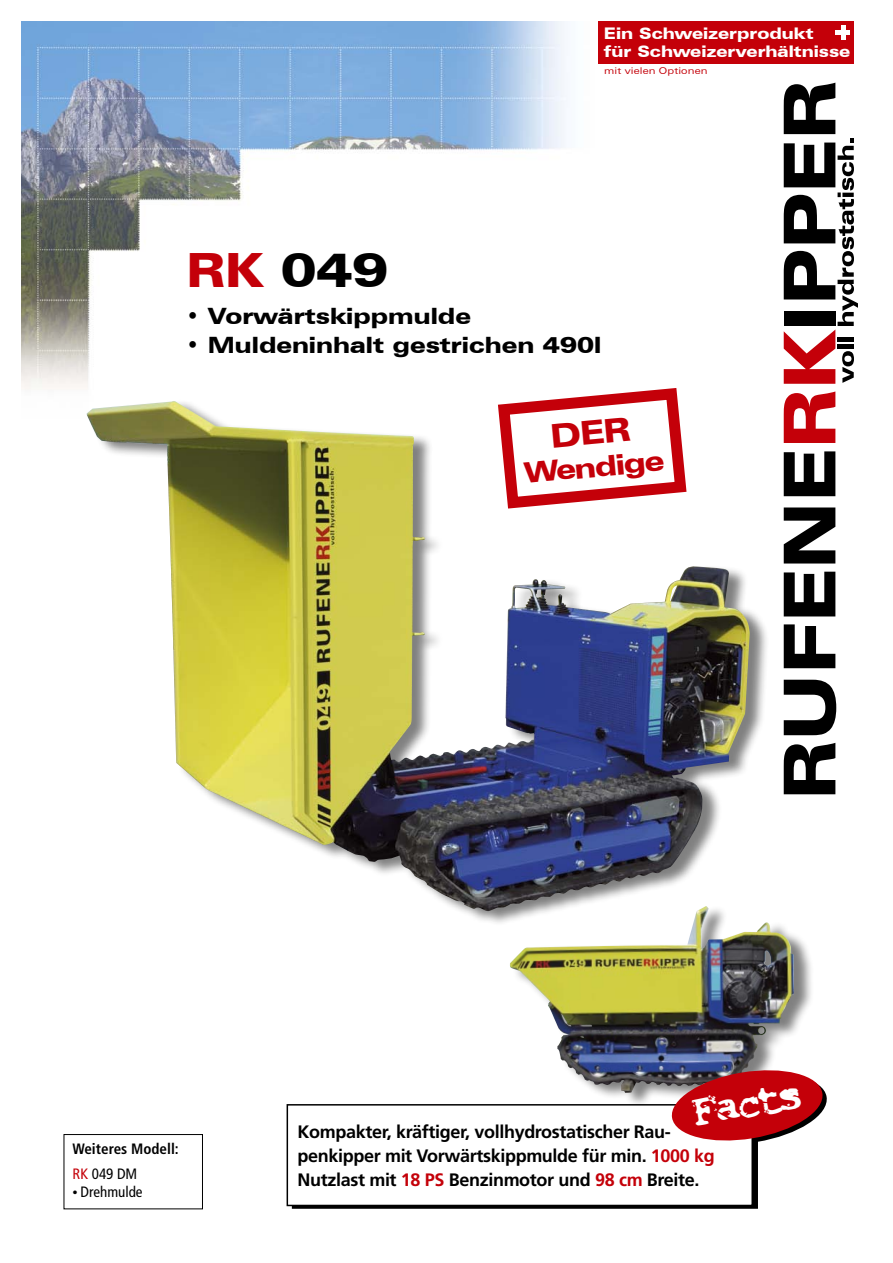
<style>
.page{position:relative;width:893px;height:1263px;background:#fff}
.page>*{position:absolute;margin:0;border:0;box-sizing:border-box;transform-origin:0 0}
.t1{font:900 expanded 47.25px "Zurich BT";color:#000}
.t2{font:36px "Smash Trial Version";color:#fff}
.t3{font:900 expanded 28.5px "Zurich BT";color:#c40009}
.t4{font:900 expanded 22.5px "Zurich BT";color:#000}
.t5{font:700 18px/24px "Frutiger";letter-spacing:-.02em;color:#000}
.t6{font:900 expanded 16.05px "Zurich BT";color:#fff}
.t7{font:condensed 15px "Frutiger";color:#000}
.t8{font:700 condensed 15px "Frutiger";color:#000}
.t9{font:expanded 9.3px "Zurich BT";letter-spacing:.015em;color:#c40009}
.s1{color:#c40009}
.s2{font-size:10.5px}
</style>
<div class="page">
<img style="left:21px;top:21px;width:578px;height:394px">
<svg style="left:784px;top:743px;width:51px;height:51px"></svg>
<svg style="left:784px;top:680px;width:52px;height:55px"></svg>
<svg style="left:784px;top:624px;width:51px;height:44px"></svg>
<svg style="left:784px;top:572px;width:51px;height:44px"></svg>
<svg style="left:784px;top:507px;width:51px;height:56px"></svg>
<svg style="left:784px;top:451px;width:51px;height:45px"></svg>
<svg style="left:784px;top:391px;width:51px;height:52px"></svg>
<svg style="left:784px;top:83px;width:74px;height:301px"></svg>
<div style="left:89px;top:399px;width:680px;height:527px;background:#000;opacity:.5"></div>
<img style="left:87px;top:401px;width:663px;height:510px">
<div style="left:512px;top:904px;width:302px;height:204px;background:#000;opacity:.5"></div>
<img style="left:509px;top:906px;width:210px;height:187px">
<div style="left:599px;top:21px;width:255px;height:43px;background:#c40009"></div>
<hr style="left:835px;top:30px;width:15px;height:4px;background:#fff">
<hr style="left:841px;top:25px;width:4px;height:14px;background:#fff">
<div style="left:292px;top:1114px;width:466px;height:95px;border:2px solid #000"></div>
<div style="left:287px;top:1105px;width:465px;height:100px;background:#fff"></div>
<div style="left:287px;top:1104px;width:466px;height:102px;border:2px solid #000"></div>
<svg style="left:669px;top:1066px;width:158px;height:83px"></svg>
<div style="left:64px;top:1134px;width:139px;height:75px;border:1px solid #000"></div>
<svg style="left:492px;top:382px;width:200px;height:132px"></svg>
<p class="t6" style="left:604px;top:24px;width:211px">Ein Schweizerprodukt</p>
<p class="t6" style="left:604px;top:42px;width:248px">für Schweizerverhältnisse</p>
<p class="t9" style="left:604px;top:65px;width:105px">mit vielen Optionen</p>
<p class="t1" style="left:186px;top:242px;width:204px"><span class="s1">RK</span> 049</p>
<p class="t4" style="left:186px;top:303px;width:286px">• Vorwärtskippmulde</p>
<p class="t4" style="left:186px;top:331px;width:417px">• Muldeninhalt gestrichen 490l</p>
<p class="t3" style="left:523px;top:456px;width:142px;rotate:-5deg">Wendige</p>
<p class="t8" style="left:73px;top:1140px;width:108px">Weiteres Modell:</p>
<p class="t7" style="left:73px;top:1165px;width:66px"><span class="s1">RK</span> 049 DM</p>
<p class="t7" style="left:73px;top:1183px;width:71px"><span class="s2">•</span> Drehmulde</p>
<p class="t2" style="left:690px;top:1090px;width:110px;rotate:-10deg">Facts</p>
<p class="t5" style="left:298px;top:1119px;width:419px">Kompakter, kräftiger, vollhydrostatischer Rau&shy;penkipper mit Vorwärtskippmulde für min. <span class="s1">1000 kg<br></span>Nutzlast mit <span class="s1">18 PS</span> Benzinmotor und <span class="s1">98 cm</span> Breite.</p>
</div>
